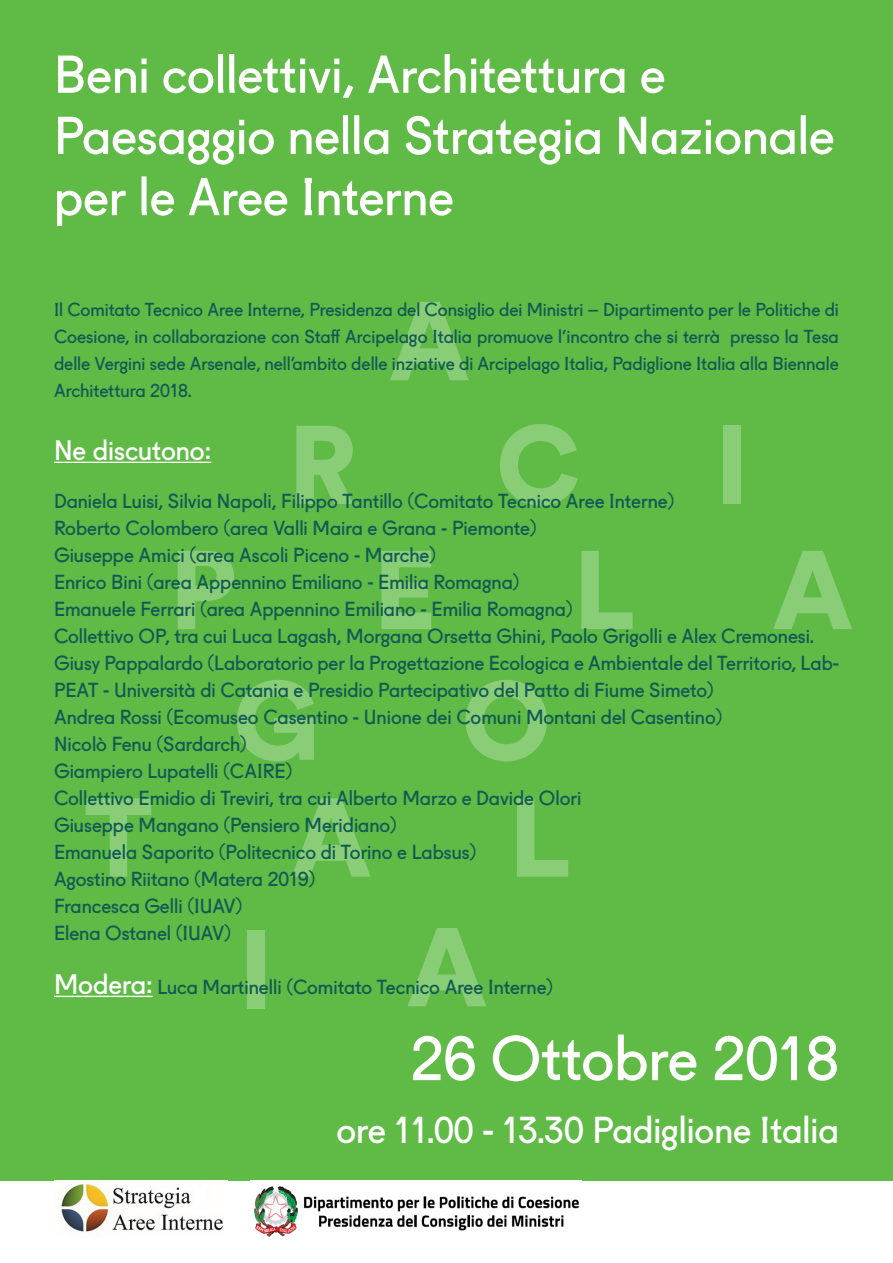
<style>
.page{position:relative;width:893px;height:1263px;background:#fff}
.page>*{position:absolute;margin:0;border:0;box-sizing:border-box;transform-origin:0 0}
.t1{font:60px "Fugue";color:#fff}
.t2{font:51px/61.2px "Fugue";color:#fff}
.t3{font:36px "Fugue";color:#fff}
.t4{font:27px "Fugue";color:#fff}
.t5{font:19.5px/27px "Fugue";color:#115a54}
.t6{font:18px/27px "Fugue";color:#115a54;text-align:justify}
.s1{font-size:16.5px}
.s2{font-size:27px;color:#fff}
</style>
<div class="page">
<div style="left:0;top:0;width:893px;height:1181px;background:#60bb46"></div>
<svg style="left:390px;top:302px;width:79px;height:78px"></svg>
<svg style="left:408px;top:928px;width:78px;height:78px"></svg>
<div style="left:247px;top:930px;width:18px;height:78px;background:#8acd77"></div>
<svg style="left:517px;top:798px;width:51px;height:79px"></svg>
<svg style="left:466px;top:680px;width:81px;height:81px"></svg>
<svg style="left:237px;top:680px;width:77px;height:81px"></svg>
<svg style="left:773px;top:551px;width:79px;height:78px"></svg>
<svg style="left:500px;top:424px;width:78px;height:82px"></svg>
<svg style="left:296px;top:426px;width:57px;height:78px"></svg>
<div style="left:723px;top:426px;width:18px;height:78px;background:#8acd77"></div>
<svg style="left:581px;top:551px;width:52px;height:78px"></svg>
<svg style="left:178px;top:551px;width:56px;height:78px"></svg>
<svg style="left:381px;top:551px;width:50px;height:78px"></svg>
<svg style="left:86px;top:798px;width:65px;height:79px"></svg>
<svg style="left:292px;top:798px;width:79px;height:79px"></svg>
<hr style="left:54px;top:462px;width:157px;height:1px;background:#fff">
<hr style="left:54px;top:996px;width:99px;height:1px;background:#fff">
<img style="left:254px;top:1186px;width:325px;height:51px">
<img style="left:61px;top:1182px;width:162px;height:50px">
<p class="t2" style="left:54px;top:39px;width:782px">Beni collettivi, Architettura e<br>Paesaggio nella Strategia Nazionale per le Aree Interne</p>
<p class="t6" style="left:54px;top:294px;width:786px">Il Comitato Tecnico Aree Interne, Presidenza del Consiglio dei Ministri – Dipartimento per le Politiche di Coesione, in collaborazione con Staff Arcipelago Italia promuove l’incontro che si terrà presso la Tesa delle Vergini sede Arsenale<span class="s1">,</span> nell’ambito delle inziative di Arcipelago Italia, Padiglione Italia alla Biennale Architettura 2018.</p>
<p class="t4" style="left:54px;top:428px;width:159px">Ne discutono:</p>
<p class="t5" style="left:54px;top:485px;width:622px">Daniela Luisi, Silvia Napoli, Filippo Tantillo (Comitato Tecnico Aree Interne)</p>
<p class="t5" style="left:54px;top:512px;width:484px">Roberto Colombero (area Valli Maira e Grana - Piemonte)</p>
<p class="t5" style="left:54px;top:539px;width:384px">Giuseppe Amici (area Ascoli Piceno - Marche)</p>
<p class="t5" style="left:54px;top:566px;width:467px">Enrico Bini (area Appennino Emiliano - Emilia Romagna)</p>
<p class="t5" style="left:54px;top:593px;width:520px">Emanuele Ferrari (area Appennino Emiliano - Emilia Romagna)</p>
<p class="t5" style="left:54px;top:620px;width:761px">Collettivo OP, tra cui Luca Lagash, Morgana Orsetta Ghini, Paolo Grigolli e Alex Cremonesi.</p>
<p class="t5" style="left:54px;top:647px;width:786px">Giusy Pappalardo (Laboratorio per la Progettazione Ecologica e Ambientale del Territorio, Lab-<br>PEAT - Università di Catania e Presidio Partecipativo del Patto di Fiume Simeto)</p>
<p class="t5" style="left:54px;top:701px;width:670px">Andrea Rossi (Ecomuseo Casentino - Unione dei Comuni Montani del Casentino)</p>
<p class="t5" style="left:54px;top:728px;width:194px">Nicolò Fenu (Sardarch)</p>
<p class="t5" style="left:54px;top:755px;width:240px">Giampiero Lupatelli (CAIRE)</p>
<p class="t5" style="left:54px;top:782px;width:529px">Collettivo Emidio di Treviri, tra cui Alberto Marzo e Davide Olori</p>
<p class="t5" style="left:54px;top:809px;width:344px">Giuseppe Mangano (Pensiero Meridiano)</p>
<p class="t5" style="left:54px;top:836px;width:424px">Emanuela Saporito (Politecnico di Torino e Labsus)</p>
<p class="t5" style="left:54px;top:863px;width:263px">Agostino Riitano (Matera 2019)</p>
<p class="t5" style="left:54px;top:890px;width:190px">Francesca Gelli (IUAV)</p>
<p class="t5" style="left:54px;top:917px;width:178px">Elena Ostanel (IUAV)</p>
<p class="t5" style="left:54px;top:971px;width:501px"><span class="s2">Modera:</span> Luca Martinelli (Comitato Tecnico Aree Interne)</p>
<p class="t1" style="left:411px;top:1011px;width:430px">26 Ottobre 2018</p>
<p class="t3" style="left:336px;top:1102px;width:504px">ore 11.00 - 13.30 Padiglione Italia</p>
</div>
